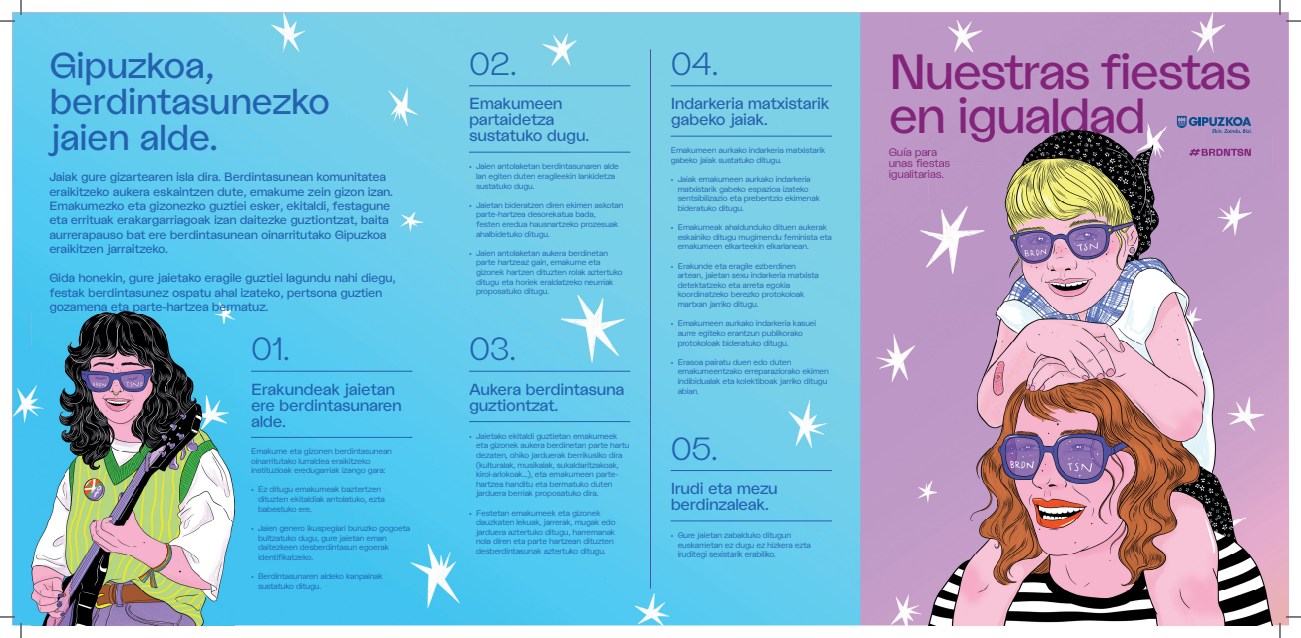
<style>
.page{position:relative;width:1301px;height:638px;background:#fff}
.page>*{position:absolute;margin:0;border:0;box-sizing:border-box;transform-origin:0 0}
.t1{font:49.3px/44px "La Nord";letter-spacing:-.04em;color:#82257a}
.t2{font:36px/36px "La Nord";letter-spacing:-.02em;color:#2461ae}
.t3{font:300 32px "La Nord";letter-spacing:-.02em;color:#2461ae}
.t4{font:16px/16px "La Nord";letter-spacing:-.02em;color:#2461ae}
.t5{font:12px/14.4px "La Nord";letter-spacing:-.02em;color:#2461ae}
.t6{font:300 11px/11px "La Nord";letter-spacing:-.02em;color:#822579}
.t7{font:300 8px/9.6px "La Nord";letter-spacing:-.02em;color:#2461ae}
</style>
<div class="page">
<img style="left:12px;top:12px;width:1276px;height:613px">
<hr style="left:469px;top:86px;width:161px;height:1px;background:#2461ae">
<hr style="left:469px;top:152px;width:161px;height:1px;background:#2461ae">
<hr style="left:251px;top:371px;width:161px;height:1px;background:#2461ae">
<hr style="left:251px;top:437px;width:161px;height:1px;background:#2461ae">
<hr style="left:469px;top:371px;width:161px;height:1px;background:#2461ae">
<hr style="left:469px;top:421px;width:161px;height:1px;background:#2461ae">
<hr style="left:670px;top:86px;width:162px;height:1px;background:#2461ae">
<hr style="left:670px;top:136px;width:162px;height:1px;background:#2461ae">
<hr style="left:650px;top:49px;width:1px;height:539px;background:#4f51a2">
<hr style="left:670px;top:470px;width:162px;height:1px;background:#2461ae">
<hr style="left:670px;top:520px;width:162px;height:1px;background:#2461ae">
<img style="left:31px;top:312px;width:204px;height:313px">
<img style="left:50px;top:312px;width:185px;height:1px">
<img style="left:928px;top:142px;width:206px;height:24px">
<img style="left:1134px;top:131px;width:138px;height:35px">
<img style="left:928px;top:166px;width:344px;height:459px">
<img style="left:928px;top:131px;width:214px;height:11px">
<img style="left:1189px;top:149px;width:61px;height:7px">
<svg style="left:928px;top:148px;width:8px;height:10px"></svg>
<img style="left:928px;top:159px;width:21px;height:8px">
<img style="left:928px;top:170px;width:15px;height:10px">
<svg style="left:1176px;top:116px;width:75px;height:17px"></svg>
<svg style="left:1286px;top:20px;width:15px;height:2px"></svg>
<svg style="left:1286px;top:616px;width:15px;height:1px"></svg>
<svg style="left:0;top:0;width:22px;height:22px"></svg>
<svg style="left:0;top:616px;width:22px;height:21px"></svg>
<svg style="left:1279px;top:0;width:1px;height:15px"></svg>
<svg style="left:1279px;top:622px;width:1px;height:15px"></svg>
<h2 class="t2" style="left:49px;top:46px;width:282px">Gipuzkoa, berdintasunezko jaien alde.</h2>
<h3 class="t3" style="left:469px;top:43px;width:49px">02.</h3>
<h3 class="t4" style="left:469px;top:95px;width:122px">Emakumeen partaidetza sustatuko dugu.</h3>
<p class="t5" style="left:49px;top:169px;width:345px">Jaiak gure gizartearen isla dira. Berdintasunean komunitatea eraikitzeko aukera eskaintzen dute, emakume zein gizon izan.<br>Emakumezko eta gizonezko guztiei esker, ekitaldi, festagune eta errituak erakargarriagoak izan daitezke guztiontzat, baita aurrerapauso bat ere berdintasunean oinarritutako Gipuzkoa eraikitzen jarraitzeko.</p>
<h3 class="t5" style="left:49px;top:270px;width:348px">Gida honekin, gure jaietako eragile guztiei lagundu nahi diegu, festak berdintasunez ospatu ahal izateko, pertsona guztien gozamena eta parte-hartzea bermatuz.</h3>
<p class="t7" style="left:476px;top:161px;width:144px;text-indent:-7px">• Jaien antolaketan berdintasunaren alde lan egiten duten eragileekin lankidetza sustatuko dugu.</p>
<p class="t7" style="left:476px;top:200px;width:149px;text-indent:-7px">• Jaietan bideratzen diren ekimen askotan parte-hartzea desorekatua bada,<br>festen eredua hausnartzeko prozesuak ahalbidetuko ditugu.</p>
<p class="t7" style="left:476px;top:248px;width:148px;text-indent:-7px">• Jaien antolaketan aukera berdinetan parte hartzeaz gain, emakume eta gizonek hartzen dituzten rolak aztertuko ditugu eta horiek eraldatzeko neurriak proposatuko ditugu.</p>
<h3 class="t3" style="left:251px;top:328px;width:40px">01.</h3>
<h3 class="t3" style="left:469px;top:328px;width:49px">03.</h3>
<h3 class="t4" style="left:251px;top:380px;width:152px">Erakundeak jaietan ere berdintasunaren alde.</h3>
<p class="t7" style="left:251px;top:446px;width:142px">Emakume eta gizonen berdintasunean oinarritutako lurraldea eraikitzeko instituzioak eredugarriak izango gara:</p>
<p class="t7" style="left:258px;top:484px;width:128px;text-indent:-7px">• Ez ditugu emakumeak baztertzen dituzten ekitaldiak antolatuko, ezta babestuko ere.</p>
<p class="t7" style="left:258px;top:522px;width:154px;text-indent:-7px">• Jaien genero ikuspegiari buruzko gogoeta bultzatuko dugu, gure jaietan eman daitezkeen desberdintasun egoerak identifikatzeko.</p>
<p class="t7" style="left:258px;top:570px;width:126px;text-indent:-7px">• Berdintasunaren aldeko kanpainak sustatuko ditugu.</p>
<h3 class="t4" style="left:469px;top:380px;width:157px">Aukera berdintasuna guztiontzat.</h3>
<p class="t7" style="left:476px;top:430px;width:155px;text-indent:-7px">• Jaietako ekitaldi guztietan emakumeek eta gizonek aukera berdinetan parte hartu dezaten, ohiko jarduerak berrikusiko dira (kulturalak, musikalak, sukaldaritzakoak, kirol-arlokoak...), eta emakumeen parte&shy;hartzea handitu eta bermatuko duten jarduera berriak proposatuko dira.</p>
<p class="t7" style="left:476px;top:507px;width:141px;text-indent:-7px">• Festetan emakumeek eta gizonek dauzkaten lekuak, jarrerak, mugak edo jarduera aztertuko ditugu, harremanak nola diren eta parte hartzean dituzten desberdintasunak aztertuko ditugu.</p>
<h3 class="t3" style="left:670px;top:43px;width:49px">04.</h3>
<h3 class="t4" style="left:670px;top:95px;width:160px">Indarkeria matxistarik gabeko jaiak.</h3>
<p class="t7" style="left:670px;top:145px;width:156px">Emakumeen aurkako indarkeria matxistarik gabeko jaiak sustatuko ditugu.</p>
<p class="t7" style="left:677px;top:174px;width:144px;text-indent:-7px">• Jaiak emakumeen aurkako indarkeria matxistarik gabeko espazioa izateko sentsibilizazio eta prebentzio ekimenak bideratuko ditugu.</p>
<p class="t7" style="left:677px;top:222px;width:156px;text-indent:-7px">• Emakumeak ahaldunduko dituen aukerak eskainiko ditugu mugimendu feminista eta emakumeen elkarteekin elkarlanean.</p>
<p class="t7" style="left:677px;top:260px;width:143px;text-indent:-7px">• Erakunde eta eragile ezberdinen artean, jaietan sexu indarkeria matxista detektatzeko eta arreta egokia koordinatzeko berezko protokoloak martxan jarriko ditugu.</p>
<p class="t7" style="left:677px;top:318px;width:140px;text-indent:-7px">• Emakumeen aurkako indarkeria kasuei aurre egiteko erantzun publikorako protokoloak bideratuko ditugu.</p>
<p class="t7" style="left:677px;top:356px;width:153px;text-indent:-7px">• Erasoa pairatu duen edo duten emakumeentzako erreparaziorako ekimen indibidualak eta kolektiboak jarriko ditugu abian.</p>
<h3 class="t3" style="left:670px;top:427px;width:49px">05.</h3>
<h3 class="t4" style="left:670px;top:479px;width:109px">Irudi eta mezu berdinzaleak.</h3>
<p class="t7" style="left:677px;top:530px;width:135px;text-indent:-7px">• Gure jaietan zabalduko ditugun euskarrietan ez dugu ez hizkera ezta iruditegi sexistarik erabiliko.</p>
<h1 class="t1" style="left:888px;top:47px;width:364px">Nuestras fiestas en igualdad</h1>
<h3 class="t6" style="left:888px;top:146px;width:63px">Guía para unas fiestas igualitarias.</h3>
</div>
